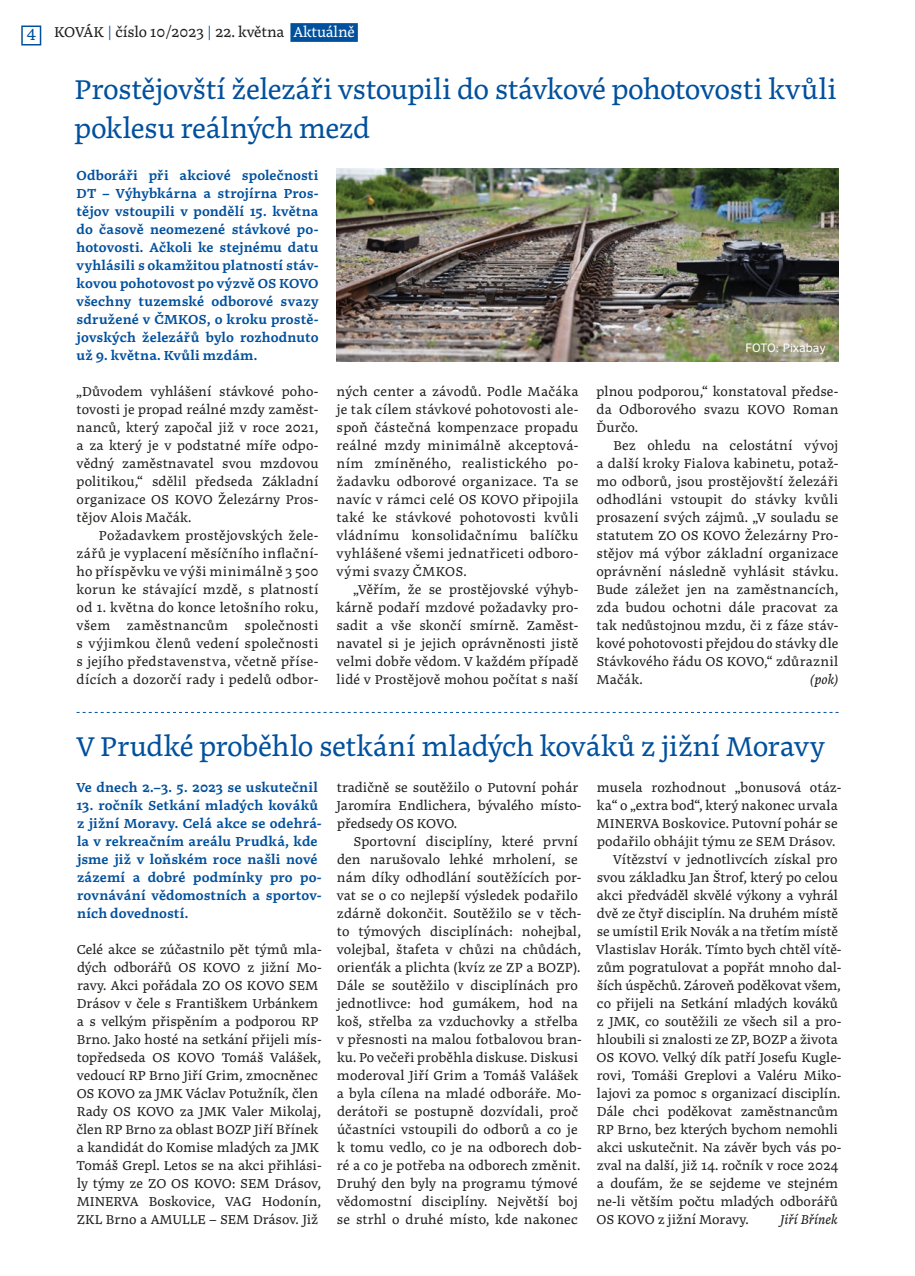
<style>
.page{position:relative;width:915px;height:1276px;background:#fff}
.page>*{position:absolute;margin:0;border:0;box-sizing:border-box;transform-origin:0 0}
.t1{font:28.5px/39px "Noort";letter-spacing:-.01em;color:#00509d}
.t2{font:15px "Noort";letter-spacing:-.01em;color:#1d1d1b}
.t3{font:13.5px/18px "Noort";color:#1d1d1b;text-align:justify}
.t4{font:600 13.5px/18px "Noort";letter-spacing:.01em;color:#00509d}
.t5{font:italic 13.5px "Noort";color:#1d1d1b}
.t6{font:12px "Nort";color:#fff}
.s1{font-size:16.5px;color:#00509d}
.s2{color:#00509d}
.s3{color:#fff}
</style>
<div class="page">
<div style="left:290px;top:23px;width:68px;height:19px;background:#00509d"></div>
<div style="left:21px;top:26px;width:20px;height:19px;border:2px solid #00509d"></div>
<img style="left:336px;top:169px;width:502px;height:193px">
<svg style="left:76px;top:712px;width:762px;height:1px"></svg>
<p class="t2" style="left:26px;top:23px;width:330px"><span class="s1">4</span> KOVÁK <span class="s2">|</span> číslo 10/2023 <span class="s2">|</span> 22. května <span class="s3">Aktuálně</span></p>
<h1 class="t1" style="left:75px;top:69px;width:763px">Prostějovští železáři vstoupili do stávkové pohotovosti kvůli poklesu reálných mezd</h1>
<p class="t4" style="left:77px;top:166px;width:243px;text-align:justify">Odboráři při akciové společnosti DT – Výhybkárna a strojírna Pros&shy;tějov vstoupili v pondělí 15. května do časově neomezené stávkové po&shy;hotovosti. Ačkoli ke stejnému datu vyhlásili s okamžitou platností stáv&shy;kovou pohotovost po výzvě OS KOVO všechny tuzemské odborové svazy sdružené v ČMKOS, o kroku prostě&shy;jovských železářů bylo rozhodnuto už 9. května. Kvůli mzdám.</p>
<p class="t3" style="left:77px;top:382px;width:243px">„Důvodem vyhlášení stávkové poho&shy;tovosti je propad reálné mzdy zaměst&shy;nanců, který započal již v roce 2021, a za který je v podstatné míře odpo&shy;vědný zaměstnavatel svou mzdovou politikou,“ sdělil předseda Základní organizace OS KOVO Železárny Pros&shy;tějov Alois Mačák.</p>
<p class="t3" style="left:77px;top:526px;width:243px;text-indent:22px">Požadavkem prostějovských žele&shy;zářů je vyplacení měsíčního inflační&shy;ho příspěvku ve výši minimálně 3 500 korun ke stávající mzdě, s platností od 1. května do konce letošního roku, všem zaměstnancům společnosti s výjimkou členů vedení společnosti s jejího představenstva, včetně příse&shy;dících a dozorčí rady i pedelů odbor-</p>
<p class="t3" style="left:336px;top:382px;width:243px">ných center a závodů. Podle Mačáka je tak cílem stávkové pohotovosti ale&shy;spoň částečná kompenzace propadu reálné mzdy minimálně akceptová&shy;ním zmíněného, realistického po&shy;žadavku odborové organizace. Ta se navíc v rámci celé OS KOVO připojila také ke stávkové pohotovosti kvůli vládnímu konsolidačnímu balíčku vyhlášené všemi jednatřiceti odboro&shy;vými svazy ČMKOS.</p>
<p class="t3" style="left:336px;top:580px;width:243px;text-indent:17px">„Věřím, že se prostějovské výhyb&shy;kárně podaří mzdové požadavky pro&shy;sadit a vše skončí smírně. Zaměst&shy;navatel si je jejich oprávněnosti jistě velmi dobře vědom. V každém případě lidé v Prostějově mohou počítat s naší</p>
<p class="t6" style="left:745px;top:340px;width:81px">FOTO: Pixabay</p>
<p class="t3" style="left:596px;top:382px;width:243px">plnou podporou,“ konstatoval předse&shy;da Odborového svazu KOVO Roman Ďurčo.</p>
<p class="t3" style="left:596px;top:436px;width:243px;text-indent:17px">Bez ohledu na celostátní vývoj a další kroky Fialova kabinetu, potaž&shy;mo odborů, jsou prostějovští železáři odhodláni vstoupit do stávky kvůli prosazení svých zájmů. „V souladu se statutem ZO OS KOVO Železárny Pro&shy;stějov má výbor základní organizace oprávnění následně vyhlásit stávku.<br>Bude záležet jen na zaměstnancích, zda budou ochotni dále pracovat za tak nedůstojnou mzdu, či z fáze stáv&shy;kové pohotovosti přejdou do stávky dle Stávkového řádu OS KOVO,“ zdůraznil Mačák.</p>
<p class="t5" style="left:809px;top:671px;width:30px">(pok)</p>
<h1 class="t1" style="left:77px;top:727px;width:749px">V Prudké proběhlo setkání mladých kováků z jižní Moravy</h1>
<p class="t4" style="left:76px;top:778px;width:243px">Ve dnech 2.–3. 5. 2023 se uskutečnil</p>
<p class="t4" style="left:76px;top:796px;width:247px">13. ročník Setkání mladých kováků z jižní Moravy. Celá akce se odehrá&shy;la v rekreačním areálu Prudká, kde jsme již v loňském roce našli nové zázemí a dobré podmínky pro po&shy;rovnávání vědomostních a sportov&shy;ních dovedností.</p>
<p class="t3" style="left:76px;top:940px;width:247px;text-align:left">Celé akce se zúčastnilo pět týmů mla&shy;dých odborářů OS KOVO z jižní Mo&shy;ravy. Akci pořádala ZO OS KOVO SEM Drásov v čele s Františkem Urbánkem a s velkým přispěním a podporou RP Brno. Jako hosté na setkání přijeli mís&shy;topředseda OS KOVO Tomáš Valášek, vedoucí RP Brno Jiří Grim, zmocněnec OS KOVO za JMK Václav Potužník, člen Rady OS KOVO za JMK Valer Mikolaj, člen RP Brno za oblast BOZP Jiří Břínek a kandidát do Komise mladých za JMK Tomáš Grepl. Letos se na akci přihlási&shy;ly týmy ze ZO OS KOVO: SEM Drásov, MINERVA Boskovice, VAG Hodonín, ZKL Brno a AMULLE – SEM Drásov. Již</p>
<p class="t3" style="left:336px;top:778px;width:246px;text-align:left">tradičně se soutěžilo o Putovní pohár<br>Jaromíra Endlichera, bývalého místo&shy;předsedy OS KOVO.</p>
<p class="t3" style="left:336px;top:832px;width:246px;text-align:left;text-indent:17px">Sportovní disciplíny, které první den narušovalo lehké mrholení, se nám díky odhodlání soutěžících por&shy;vat se o co nejlepší výsledek podařilo zdárně dokončit. Soutěžilo se v těch&shy;to týmových disciplínách: nohejbal, volejbal, štafeta v chůzi na chůdách, orienťák a plichta (kvíz ze ZP a BOZP).<br>Dále se soutěžilo v disciplínách pro jednotlivce: hod gumákem, hod na koš, střelba za vzduchovky a střelba v přesnosti na malou fotbalovou bran&shy;ku. Po večeři proběhla diskuse. Diskusi moderoval Jiří Grim a Tomáš Valášek a byla cílena na mladé odboráře. Mo&shy;derátoři se postupně dozvídali, proč účastníci vstoupili do odborů a co je k tomu vedlo, co je na odborech dob&shy;ré a co je potřeba na odborech změnit.<br>Druhý den byly na programu týmové vědomostní disciplíny. Největší boj se strhl o druhé místo, kde nakonec</p>
<p class="t3" style="left:596px;top:778px;width:246px">musela rozhodnout „bonusová otáz-</p>
<p class="t3" style="left:596px;top:796px;width:242px">ka“ o „extra bod“, který nakonec urvala</p>
<p class="t3" style="left:596px;top:814px;width:242px">MINERVA Boskovice. Putovní pohár se</p>
<p class="t3" style="left:597px;top:832px;width:240px">podařilo obhájit týmu ze SEM Drásov.</p>
<p class="t3" style="left:613px;top:850px;width:226px">Vítězství v jednotlivcích získal pro</p>
<p class="t3" style="left:596px;top:868px;width:242px">svou základku Jan Štrof, který po celou</p>
<p class="t3" style="left:596px;top:886px;width:242px">akci předváděl skvělé výkony a vyhrál</p>
<p class="t3" style="left:596px;top:904px;width:242px">dvě ze čtyř disciplín. Na druhém místě</p>
<p class="t3" style="left:596px;top:922px;width:243px">se umístil Erik Novák a na třetím místě</p>
<p class="t3" style="left:596px;top:940px;width:247px">Vlastislav Horák. Tímto bych chtěl vítě-</p>
<p class="t3" style="left:596px;top:958px;width:246px">zům pogratulovat a popřát mnoho dal-</p>
<p class="t3" style="left:596px;top:976px;width:246px">ších úspěchů. Zároveň poděkovat všem,</p>
<p class="t3" style="left:596px;top:994px;width:242px">co přijeli na Setkání mladých kováků</p>
<p class="t3" style="left:596px;top:1012px;width:246px">z JMK, co soutěžili ze všech sil a pro-</p>
<p class="t3" style="left:596px;top:1030px;width:242px">hloubili si znalosti ze ZP, BOZP a života</p>
<p class="t3" style="left:596px;top:1048px;width:246px">OS KOVO. Velký dík patří Josefu Kugle-</p>
<p class="t3" style="left:596px;top:1066px;width:246px">rovi, Tomáši Greplovi a Valéru Miko-</p>
<p class="t3" style="left:596px;top:1084px;width:245px">lajovi za pomoc s organizací disciplín.</p>
<p class="t3" style="left:596px;top:1102px;width:243px">Dále chci poděkovat zaměstnancům</p>
<p class="t3" style="left:596px;top:1120px;width:243px">RP Brno, bez kterých bychom nemohli</p>
<p class="t3" style="left:596px;top:1138px;width:246px">akci uskutečnit. Na závěr bych vás po-</p>
<p class="t3" style="left:596px;top:1156px;width:243px">zval na další, již 14. ročník v roce 2024</p>
<p class="t3" style="left:596px;top:1174px;width:242px">a doufám, že se sejdeme ve stejném</p>
<p class="t3" style="left:596px;top:1192px;width:242px">ne-li větším počtu mladých odborářů</p>
<p class="t3" style="left:596px;top:1210px;width:154px">OS KOVO z jižní Moravy.</p>
<p class="t5" style="left:780px;top:1211px;width:59px">Jiří Břínek</p>
</div>
